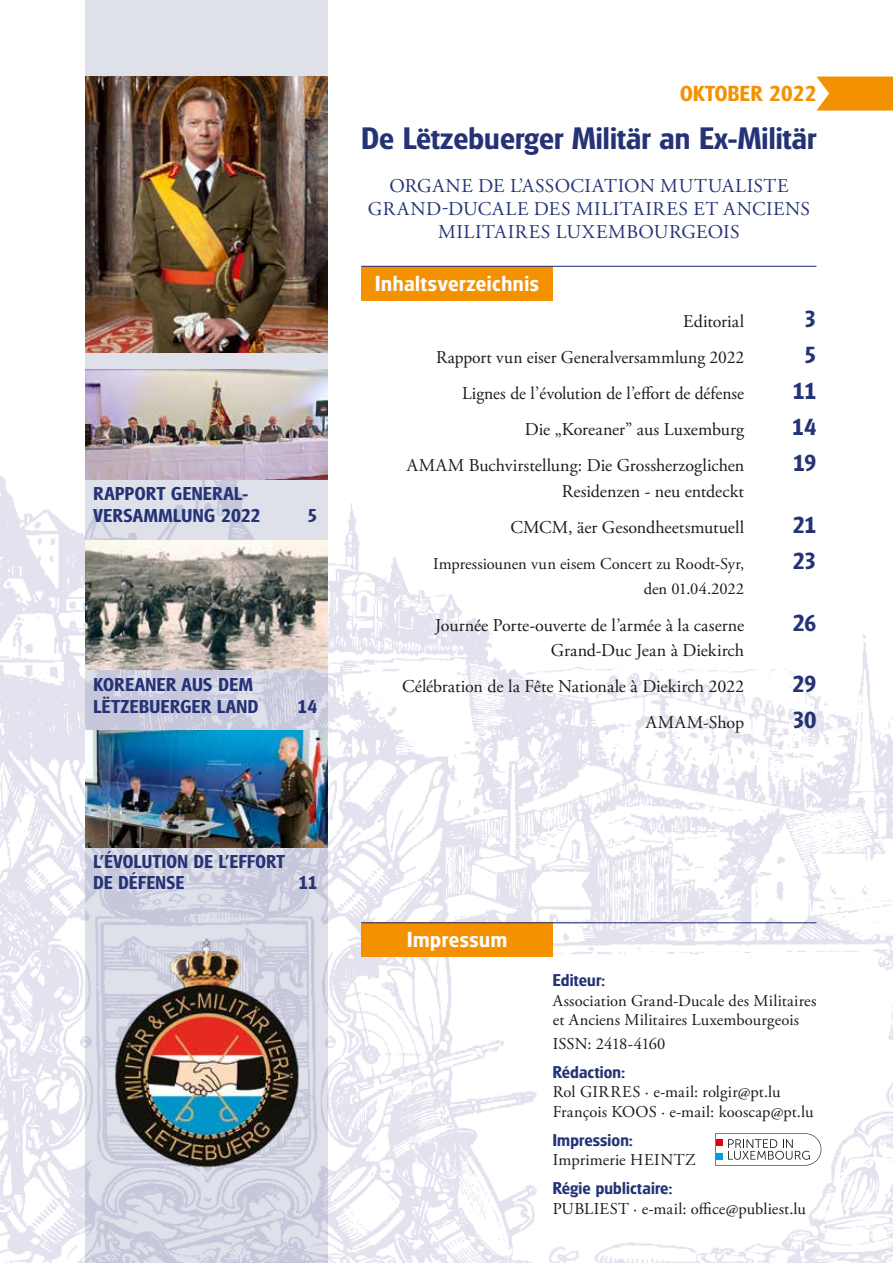
<style>
.page{position:relative;width:893px;height:1263px;background:#fff}
.page>*{position:absolute;margin:0;border:0;box-sizing:border-box;transform-origin:0 0}
.t1{font:600 30px "Glasgow";letter-spacing:.005em;color:#253376}
.t2{font:600 22.5px "Glasgow";letter-spacing:-.035em;color:#253376}
.t3{font:600 21px "Glasgow";letter-spacing:.03em;color:#fff}
.t4{font:600 21px "Glasgow";letter-spacing:.02em;color:#f39100}
.t5{font:19.5px/23.4px "Adobe Garamond Pro";letter-spacing:.025em;color:#253376;text-align:center}
.t6{font:18px/36.2px "Adobe Garamond Pro";color:#1a1a18;text-align:right}
.t7{font:600 18px/21.6px "Glasgow";letter-spacing:.025em;color:#253376}
.t8{font:16.5px/19.8px "Adobe Garamond Pro";letter-spacing:.01em;color:#1a1a18}
.t9{font:600 16.5px "Glasgow";letter-spacing:.01em;color:#253376}
</style>
<div class="page">
<img style="left:0;top:423px;width:893px;height:840px">
<svg style="left:85px;top:0;width:242px;height:1263px;background:#d4d6e3"></svg>
<svg style="left:816px;top:77px;width:77px;height:34px;background:#f49c19"></svg>
<div style="left:361px;top:923px;width:192px;height:34px;background:#f39100"></div>
<div style="left:361px;top:266px;width:192px;height:34px;background:#f39100"></div>
<hr style="left:361px;top:922px;width:455px;height:1px;background:#253376">
<hr style="left:361px;top:266px;width:455px;height:1px;background:#253376">
<img style="left:113px;top:935px;width:189px;height:235px">
<svg style="left:715px;top:1133px;width:106px;height:32px"></svg>
<img style="left:85px;top:77px;width:242px;height:276px">
<img style="left:85px;top:540px;width:242px;height:129px">
<img style="left:85px;top:370px;width:242px;height:109px">
<img style="left:85px;top:730px;width:242px;height:117px">
<p class="t7" style="left:94px;top:483px;width:168px">RAPPORT GENERAL-<br>VERSAMMLUNG 2022</p>
<p class="t7" style="left:308px;top:504px;width:11px">5</p>
<p class="t7" style="left:94px;top:673px;width:166px">KOREANER AUS DEM<br>LËTZEBUERGER LAND</p>
<p class="t7" style="left:298px;top:695px;width:21px">14</p>
<p class="t4" style="left:680px;top:81px;width:138px">OKTOBER 2022</p>
<h1 class="t1" style="left:361px;top:120px;width:456px">De Lëtzebuerger Militär an Ex-Militär</h1>
<p class="t5" style="left:368px;top:174px;width:443px">ORGANE DE L’ASSOCIATION MUTUALISTE<br>GRAND-DUCALE DES MILITAIRES ET ANCIENS<br>MILITAIRES LUXEMBOURGEOIS</p>
<p class="t3" style="left:375px;top:270px;width:165px">Inhaltsverzeichnis</p>
<p class="t6" style="left:683px;top:303px;width:63px">Editorial</p>
<p class="t2" style="left:804px;top:305px;width:14px">3</p>
<p class="t6" style="left:436px;top:340px;width:310px">Rapport vun eiser Generalversammlung 2022</p>
<p class="t2" style="left:804px;top:341px;width:14px">5</p>
<p class="t6" style="left:462px;top:376px;width:284px">Lignes de l’évolution de l’effort de défense</p>
<p class="t2" style="left:792px;top:377px;width:25px">11</p>
<p class="t6" style="left:525px;top:412px;width:221px">Die „Koreaner” aus Luxemburg</p>
<p class="t2" style="left:792px;top:413px;width:26px">14</p>
<p class="t6" style="left:407px;top:448px;width:339px">AMAM Buchvirstellung: Die Grossherzoglichen</p>
<p class="t2" style="left:793px;top:449px;width:25px">19</p>
<p class="t6" style="left:510px;top:473px;width:235px">Residenzen - neu entdeckt<br>CMCM, äer Gesondheetsmutuell</p>
<p class="t2" style="left:792px;top:511px;width:26px">21</p>
<p class="t8" style="left:433px;top:554px;width:313px">Impressiounen vun eisem Concert zu Roodt-Syr,</p>
<p class="t2" style="left:792px;top:547px;width:26px">23</p>
<p class="t8" style="left:644px;top:580px;width:102px">den 01.04.2022</p>
<p class="t6" style="left:435px;top:607px;width:310px">Journée Porte-ouverte de l’armée à la caserne</p>
<p class="t2" style="left:792px;top:609px;width:25px">26</p>
<p class="t6" style="left:402px;top:633px;width:343px">Grand-Duc Jean à Diekirch<br>Célébration de la Fête Nationale à Diekirch 2022</p>
<p class="t2" style="left:792px;top:670px;width:26px">29</p>
<p class="t6" style="left:646px;top:705px;width:100px">AMAM-Shop</p>
<p class="t2" style="left:792px;top:706px;width:26px">30</p>
<p class="t7" style="left:94px;top:850px;width:193px">L’ÉVOLUTION DE L’EFFORT<br>DE DÉFENSE</p>
<p class="t7" style="left:299px;top:872px;width:20px">11</p>
<p class="t3" style="left:407px;top:927px;width:102px">Impressum</p>
<p class="t9" style="left:553px;top:970px;width:54px">Editeur:</p>
<p class="t8" style="left:553px;top:991px;width:265px">Association Grand-Ducale des Militaires et Anciens Militaires Luxembourgeois</p>
<p class="t8" style="left:553px;top:1035px;width:114px">ISSN: 2418-4160</p>
<p class="t9" style="left:553px;top:1061px;width:74px">Rédaction:</p>
<p class="t8" style="left:553px;top:1083px;width:262px">Rol GIRRES · e-mail: rolgir@pt.lu<br>François KOOS · e-mail: kooscap@pt.lu</p>
<p class="t9" style="left:553px;top:1129px;width:82px">Impression:</p>
<p class="t8" style="left:553px;top:1151px;width:145px">Imprimerie HEINTZ</p>
<p class="t9" style="left:553px;top:1177px;width:121px">Régie publictaire:</p>
<p class="t8" style="left:553px;top:1199px;width:255px">PUBLIEST · e-mail: office@publiest.lu</p>
</div>
